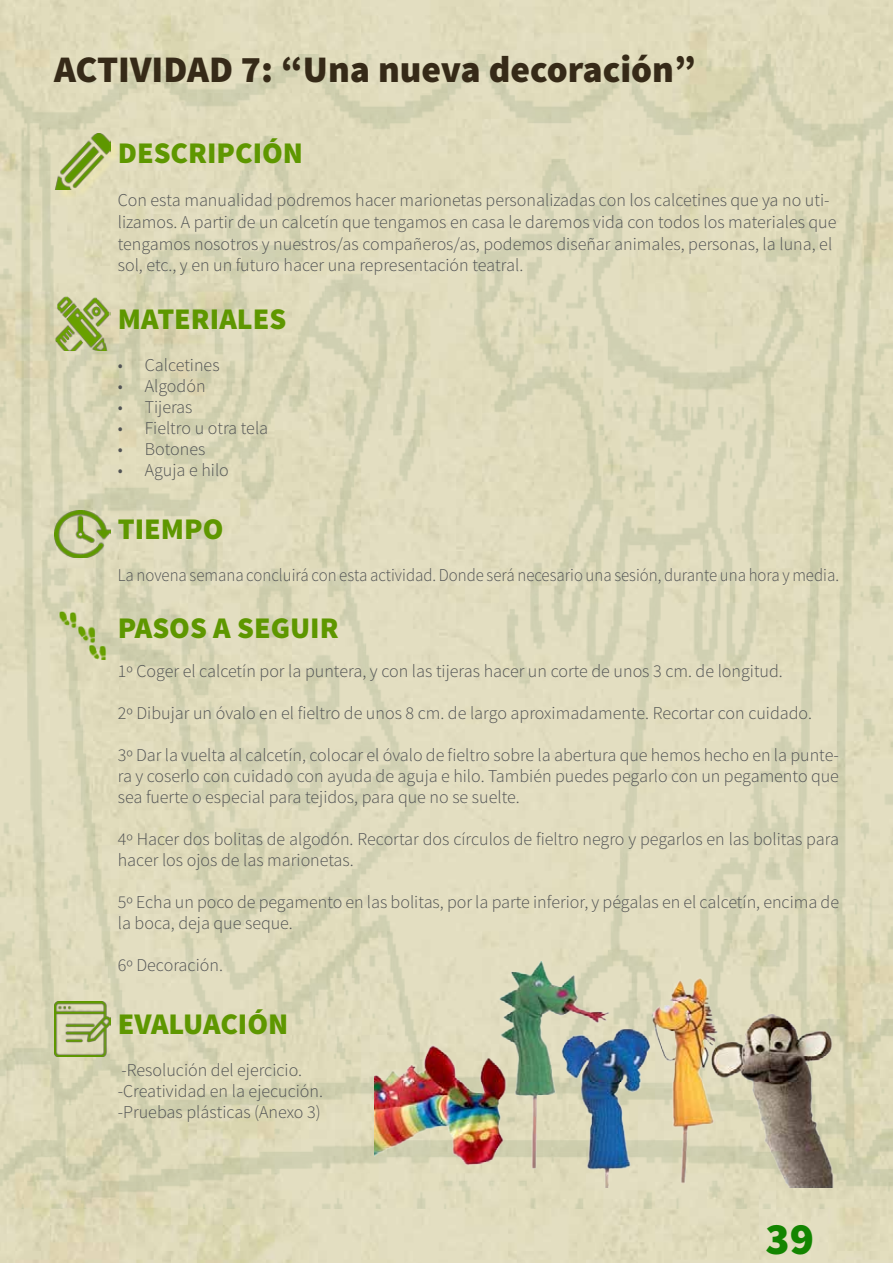
<style>
.page{position:relative;width:893px;height:1263px;background:#fff}
.page>*{position:absolute;margin:0;border:0;box-sizing:border-box;transform-origin:0 0}
.t1{font:900 45px "Source Sans Pro";color:#138500}
.t2{font:900 37.5px "Source Sans Pro";color:#362a18}
.t3{font:900 30px "Source Sans Pro";color:#5e9700}
.t4{font:300 18px/21px "Source Sans Pro";color:#515354}
.t5{font:300 18px "Source Sans Pro";color:#515354;scale:.93 1}
</style>
<div class="page">
<img style="left:0;top:54px;width:893px;height:1155px">
<div style="left:57px;top:135px;width:64px;height:65px;background:#e2ddba"></div>
<img style="left:54px;top:134px;width:57px;height:55px">
<img style="left:54px;top:510px;width:57px;height:47px">
<img style="left:54px;top:1001px;width:57px;height:56px">
<img style="left:54px;top:296px;width:57px;height:55px">
<img style="left:54px;top:604px;width:57px;height:55px">
<img style="left:374px;top:961px;width:465px;height:227px">
<h2 class="t2" style="left:54px;top:45px;width:643px">ACTIVIDAD 7: “Una nueva decoración”</h2>
<h3 class="t3" style="left:118px;top:134px;width:187px">DESCRIPCIÓN</h3>
<p class="t4" style="left:118px;top:190px;width:720px;line-height:21.6px">Con esta manualidad podremos hacer marionetas personalizadas con los calcetines que ya no uti&shy;lizamos. A partir de un calcetín que tengamos en casa le daremos vida con todos los materiales que tengamos nosotros y nuestros/as compañeros/as, podemos diseñar animales, personas, la luna, el sol, etc., y en un futuro hacer una representación teatral.</p>
<h3 class="t3" style="left:118px;top:299px;width:170px">MATERIALES</h3>
<p class="t4" style="left:118px;top:354px;width:103px">• Calcetines</p>
<p class="t4" style="left:118px;top:375px;width:89px">• Algodón</p>
<p class="t4" style="left:118px;top:396px;width:76px">• Tijeras</p>
<p class="t4" style="left:118px;top:417px;width:152px">• Fieltro u otra tela</p>
<p class="t4" style="left:118px;top:438px;width:89px">• Botones</p>
<p class="t4" style="left:118px;top:459px;width:113px">• Aguja e hilo</p>
<h3 class="t3" style="left:118px;top:509px;width:107px">TIEMPO</h3>
<p class="t5" style="left:118px;top:564px;width:777px">La novena semana concluirá con esta actividad. Donde será necesario una sesión, durante una hora y media.</p>
<h3 class="t3" style="left:118px;top:608px;width:222px">PASOS A SEGUIR</h3>
<p class="t4" style="left:118px;top:660px;width:666px">1º Coger el calcetín por la puntera, y con las tijeras hacer un corte de unos 3 cm. de longitud.</p>
<p class="t4" style="left:118px;top:702px;width:696px">2º Dibujar un óvalo en el fieltro de unos 8 cm. de largo aproximadamente. Recortar con cuidado.</p>
<p class="t4" style="left:118px;top:744px;width:723px;text-align:justify">3º Dar la vuelta al calcetín, colocar el óvalo de fieltro sobre la abertura que hemos hecho en la punte&shy;ra y coserlo con cuidado con ayuda de aguja e hilo. También puedes pegarlo con un pegamento que sea fuerte o especial para tejidos, para que no se suelte.</p>
<p class="t4" style="left:118px;top:828px;width:723px">4º Hacer dos bolitas de algodón. Recortar dos círculos de fieltro negro y pegarlos en las bolitas para hacer los ojos de las marionetas.</p>
<p class="t4" style="left:118px;top:891px;width:723px">5º Echa un poco de pegamento en las bolitas, por la parte inferior, y pégalas en el calcetín, encima de la boca, deja que seque.</p>
<p class="t4" style="left:118px;top:954px;width:107px">6º Decoración.</p>
<h3 class="t3" style="left:118px;top:1004px;width:172px">EVALUACIÓN</h3>
<p class="t4" style="left:118px;top:1059px;width:207px">-Resolución del ejercicio. -Creatividad en la ejecución. -Pruebas plásticas (Anexo 3)</p>
<h1 class="t1" style="left:765px;top:1210px;width:50px">39</h1>
</div>
